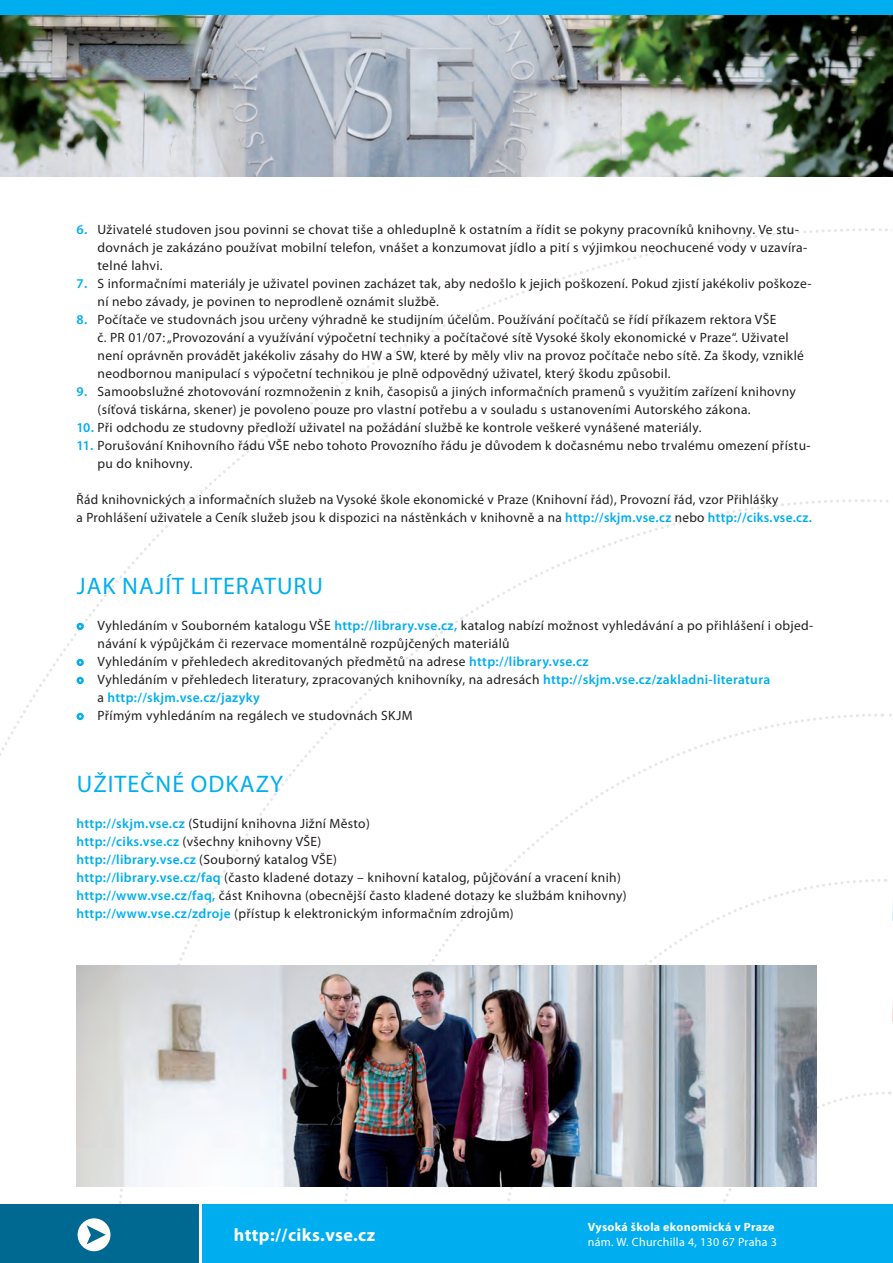
<style>
.page{position:relative;width:893px;height:1263px;background:#fff}
.page>*{position:absolute;margin:0;border:0;box-sizing:border-box;transform-origin:0 0}
.nadpis{font:24px "Myriad Pro";letter-spacing:.045em;color:#00aeef}
.t1{font:700 18px "Myriad Pro";letter-spacing:.025em;color:#fff}
.odsazeni{font:13.5px/18px "Myriad Pro";letter-spacing:.025em;color:#231f20}
.zakladni_text{font:13.5px/18px "Myriad Pro";letter-spacing:.025em;color:#231f20}
.zakladni_text-2{font:600 13.5px "Myriad Pro";letter-spacing:.025em;color:#00aeef}
.t2{font:12px "Myriad Pro";letter-spacing:.025em;color:#fff}
.t3{font:700 12px "Myriad Pro";letter-spacing:.025em;color:#fff}
.s1{font-weight:600;color:#00aeef}
.s2{font-weight:400;color:#231f20}
</style>
<div class="page">
<svg style="left:747px;top:713px;width:146px;height:492px"></svg>
<svg style="left:77px;top:623px;width:7px;height:7px"></svg>
<svg style="left:77px;top:659px;width:7px;height:7px"></svg>
<svg style="left:77px;top:677px;width:7px;height:7px"></svg>
<svg style="left:77px;top:713px;width:7px;height:7px"></svg>
<div style="left:201px;top:1205px;width:692px;height:58px;background:#00aeef"></div>
<div style="left:0;top:1205px;width:201px;height:58px;background:#006991"></div>
<hr style="left:199px;top:1204px;width:3px;height:59px;background:#fff">
<div style="left:78px;top:1218px;width:32px;height:33px;background:#fff;border-radius:50%"></div>
<svg style="left:87px;top:1225px;width:19px;height:19px"></svg>
<img style="left:0;top:15px;width:893px;height:161px">
<img style="left:77px;top:965px;width:739px;height:221px">
<div style="left:0;top:0;width:893px;height:15px;background:#00aeef"></div>
<p class="odsazeni" style="left:98px;top:220px;width:711px;text-indent:-21px"><span class="s1">6.</span> Uživatelé studoven jsou povinni se chovat tiše a ohleduplně k ostatním a řídit se pokyny pracovníků knihovny. Ve stu&shy;dovnách je zakázáno používat mobilní telefon, vnášet a konzumovat jídlo a pití s výjimkou neochucené vody v uzavíra&shy;telné lahvi.</p>
<p class="odsazeni" style="left:98px;top:274px;width:716px;text-indent:-21px"><span class="s1">7.</span> S informačními materiály je uživatel povinen zacházet tak, aby nedošlo k jejich poškození. Pokud zjistí jakékoliv poškoze&shy;ní nebo závady, je povinen to neprodleně oznámit službě.</p>
<p class="odsazeni" style="left:98px;top:310px;width:708px;text-indent:-21px"><span class="s1">8.</span> Počítače ve studovnách jsou určeny výhradně ke studijním účelům. Používání počítačů se řídí příkazem rektora VŠE<br>č. PR 01/07:„Provozování a využívání výpočetní techniky a počítačové sítě Vysoké školy ekonomické v Praze“. Uživatel není oprávněn provádět jakékoliv zásahy do HW a SW, které by měly vliv na provoz počítače nebo sítě. Za škody, vzniklé neodbornou manipulací s výpočetní technikou je plně odpovědný uživatel, který škodu způsobil.</p>
<p class="odsazeni" style="left:98px;top:382px;width:700px;text-indent:-21px"><span class="s1">9.</span> Samoobslužné zhotovování rozmnoženin z knih, časopisů a jiných informačních pramenů s využitím zařízení knihovny (síťová tiskárna, skener) je povoleno pouze pro vlastní potřebu a v souladu s ustanoveními Autorského zákona.</p>
<p class="odsazeni" style="left:77px;top:418px;width:626px"><span class="s1">10.</span> Při odchodu ze studovny předloží uživatel na požádání službě ke kontrole veškeré vynášené materiály.</p>
<p class="odsazeni" style="left:98px;top:436px;width:715px;text-indent:-21px"><span class="s1">11.</span> Porušování Knihovního řádu VŠE nebo tohoto Provozního řádu je důvodem k dočasnému nebo trvalému omezení přístu&shy;pu do knihovny.</p>
<p class="zakladni_text" style="left:77px;top:490px;width:737px">Řád knihovnických a informačních služeb na Vysoké škole ekonomické v Praze (Knihovní řád), Provozní řád, vzor Přihlášky<br>a Prohlášení uživatele a Ceník služeb jsou k dispozici na nástěnkách v knihovně a na <span class="s1">http://skjm.vse.cz</span> nebo <span class="s1">http://ciks.vse.cz.</span></p>
<p class="nadpis" style="left:77px;top:571px;width:248px">JAK NAJÍT LITERATURU</p>
<p class="odsazeni" style="left:98px;top:616px;width:717px">Vyhledáním v Souborném katalogu VŠE <span class="s1">http://library.vse.cz,</span> katalog nabízí možnost vyhledávání a po přihlášení i objed&shy;návání k výpůjčkám či rezervace momentálně rozpůjčených materiálů</p>
<p class="odsazeni" style="left:98px;top:652px;width:492px">Vyhledáním v přehledech akreditovaných předmětů na adrese <span class="s1">http://library.vse.cz</span></p>
<p class="odsazeni" style="left:98px;top:670px;width:674px">Vyhledáním v přehledech literatury, zpracovaných knihovníky, na adresách <span class="s1">http://skjm.vse.cz/zakladni-literatura </span>a <span class="s1">http://skjm.vse.cz/jazyky</span></p>
<p class="odsazeni" style="left:98px;top:706px;width:317px">Přímým vyhledáním na regálech ve studovnách SKJM</p>
<p class="nadpis" style="left:77px;top:769px;width:208px">UŽITEČNÉ ODKAZY</p>
<p class="zakladni_text" style="left:77px;top:814px;width:295px"><span class="s1">http://skjm.vse.cz</span> (Studijní knihovna Jižní Město)</p>
<p class="zakladni_text" style="left:77px;top:832px;width:246px"><span class="s1">http://ciks.vse.cz</span> (všechny knihovny VŠE)</p>
<p class="zakladni_text-2" style="left:77px;top:851px;width:262px">http://library.vse.cz <span class="s2">(Souborný katalog VŠE)</span></p>
<p class="zakladni_text" style="left:77px;top:868px;width:546px"><span class="s1">http://library.vse.cz/faq</span> (často kladené dotazy – knihovní katalog, půjčování a vracení knih)</p>
<p class="zakladni_text" style="left:77px;top:886px;width:552px"><span class="s1">http://www.vse.cz/faq,</span> část Knihovna (obecnější často kladené dotazy ke službám knihovny)</p>
<p class="zakladni_text" style="left:77px;top:904px;width:439px"><span class="s1">http://www.vse.cz/zdroje</span> (přístup k elektronickým informačním zdrojům)</p>
<p class="t1" style="left:234px;top:1223px;width:143px">http://ciks.vse.cz</p>
<p class="t3" style="left:588px;top:1219px;width:188px">Vysoká škola ekonomická v Praze</p>
<p class="t2" style="left:588px;top:1234px;width:190px">nám. W. Churchilla 4, 130 67 Praha 3</p>
</div>
